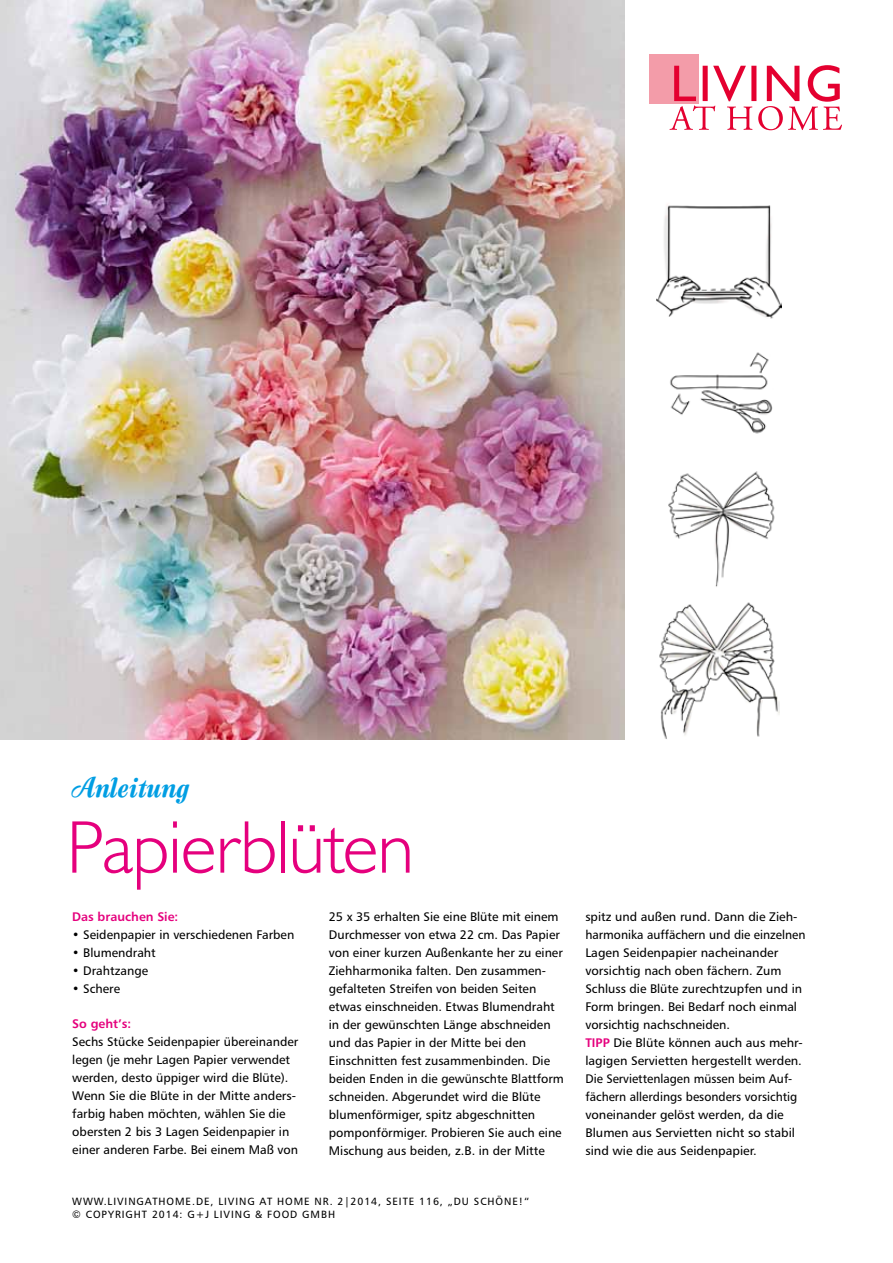
<style>
.page{position:relative;width:893px;height:1263px;background:#fff}
.page>*{position:absolute;margin:0;border:0;box-sizing:border-box;transform-origin:0 0}
.t1{font:300 75px "Humanist 521 BT";letter-spacing:-.015em;color:#e5007d}
.t2{font:27px "Semilla";letter-spacing:.03em;color:#009ee3}
.t3{font:12.45px/18px "Humanist 777 BT Roman B";color:#000}
.t4{font:12.45px "Humanist 777 BT Bold B";color:#e5007d}
.t5{font:10.5px/13.5px "Humanist 777 BT Roman B";letter-spacing:.09em;color:#000}
.s1{font-family:"Humanist 777 BT Bold B";color:#e5007d}
</style>
<div class="page">
<img style="left:0;top:0;width:625px;height:739px">
<img style="left:657px;top:205px;width:124px;height:114px">
<img style="left:670px;top:352px;width:103px;height:82px">
<img style="left:668px;top:471px;width:107px;height:116px">
<img style="left:659px;top:602px;width:120px;height:137px">
<div style="left:649px;top:54px;width:50px;height:50px;background:#f39ca9"></div>
<svg style="left:669px;top:65px;width:173px;height:65px"></svg>
<h2 class="t2" style="left:72px;top:772px;width:118px">Anleitung</h2>
<h1 class="t1" style="left:66px;top:801px;width:349px">Papierblüten</h1>
<p class="t3" style="left:329px;top:907px;width:237px">25 x 35 erhalten Sie eine Blüte mit einem Durchmesser von etwa 22 cm. Das Papier von einer kurzen Außenkante her zu einer Ziehharmonika falten. Den zusammen&shy;gefalteten Streifen von beiden Seiten etwas einschneiden. Etwas Blumendraht in der gewünschten Länge abschneiden und das Papier in der Mitte bei den Einschnitten fest zusammenbinden. Die beiden Enden in die gewünschte Blattform schneiden. Abgerundet wird die Blüte blumenförmiger, spitz abgeschnitten pomponförmiger. Probieren Sie auch eine Mischung aus beiden, z.B. in der Mitte</p>
<p class="t3" style="left:585px;top:907px;width:222px">spitz und außen rund. Dann die Zieh&shy;harmonika auffächern und die einzelnen Lagen Seidenpapier nacheinander vorsichtig nach oben fächern. Zum Schluss die Blüte zurechtzupfen und in Form bringen. Bei Bedarf noch einmal vorsichtig nachschneiden.<br><span class="s1">Tipp</span> Die Blüte können auch aus mehr&shy;lagigen Servietten hergestellt werden.<br>Die Serviettenlagen müssen beim Auf&shy;fächern allerdings besonders vorsichtig voneinander gelöst werden, da die Blumen aus Servietten nicht so stabil sind wie die aus Seidenpapier.</p>
<p class="t4" style="left:72px;top:909px;width:108px">Das brauchen Sie:</p>
<p class="t3" style="left:72px;top:925px;width:224px">• Seidenpapier in verschiedenen Farben</p>
<p class="t3" style="left:72px;top:943px;width:85px">• Blumendraht</p>
<p class="t3" style="left:72px;top:961px;width:77px">• Drahtzange</p>
<p class="t3" style="left:72px;top:979px;width:49px">• Schere</p>
<p class="t4" style="left:72px;top:1016px;width:60px">So geht’s:</p>
<p class="t3" style="left:72px;top:1033px;width:228px">Sechs Stücke Seidenpapier übereinander legen (je mehr Lagen Papier verwendet werden, desto üppiger wird die Blüte).<br>Wenn Sie die Blüte in der Mitte anders&shy;farbig haben möchten, wählen Sie die obersten 2 bis 3 Lagen Seidenpapier in einer anderen Farbe. Bei einem Maß von</p>
<p class="t5" style="left:72px;top:1194px;width:458px">www.livingathome.de, living at home nr. 2|2014, seite 116, „du schöne!“ © Copyright 2014: G+J Living &amp; Food GmbH</p>
</div>
